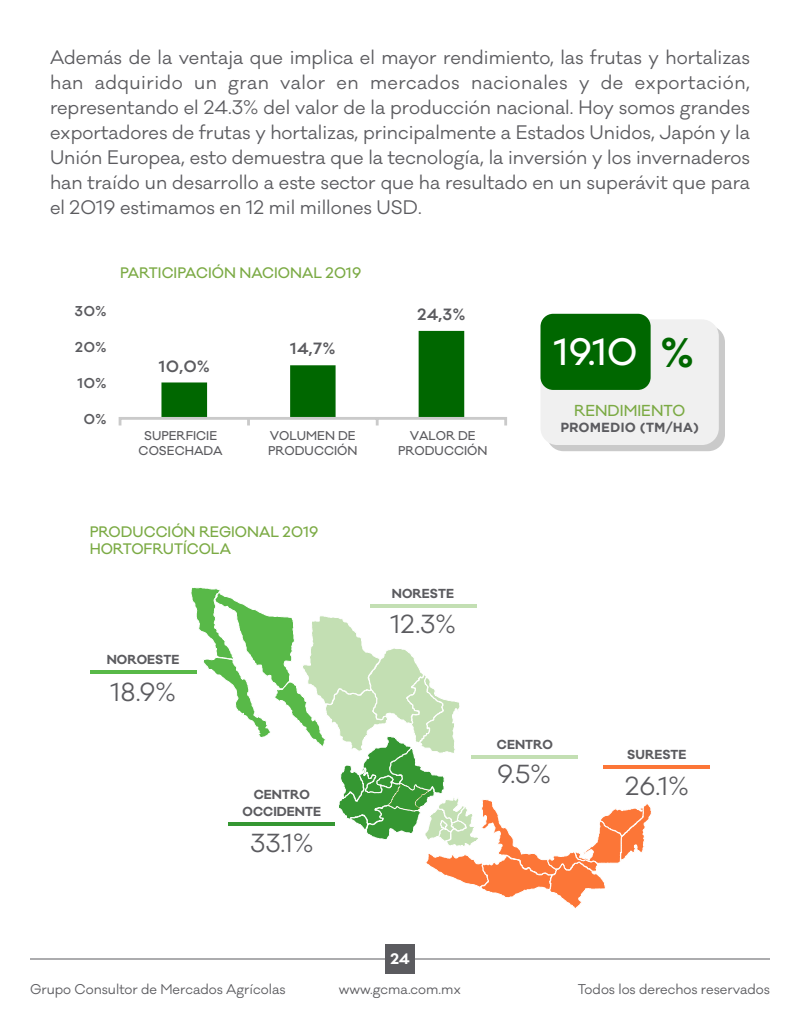
<style>
.page{position:relative;width:800px;height:1024px;background:#fff}
.page>*{position:absolute;margin:0;border:0;box-sizing:border-box;transform-origin:0 0}
.t1{font:500 35.1px "Galano Classic";color:#fff}
.t2{font:24px "Galano Classic";color:#5b5b5f}
.t3{font:18px/25px "Galano Classic";color:#5b5b5f;text-align:justify}
.t4{font:600 15px "Galano Classic";color:#5b5b5f}
.t5{font:500 14.6px "Galano Classic";color:#7baa44}
.t6{font:500 14px/16.8px "Galano Classic";color:#7baa44}
.t7{font:700 14px "Galano Classic";color:#fff}
.t8{font:700 13.2px "Gotham";color:#5b5b5f}
.t9{font:600 13.1px "Galano Classic";color:#5b5b5f}
.t10{font:13px "Galano Classic";color:#5b5b5f}
.t11{font:700 12px/17.7px "Galano Classic";letter-spacing:.005em;color:#5b5b5f;text-align:center}
.t12{font:500 11.7px/15.3px "Galano Classic";color:#5b5b5f;text-align:center}
.s1{font-weight:700;font-size:38px;color:#006700}
</style>
<div class="page">
<hr style="left:30px;top:958px;width:740px;height:2px;background:#5b5b5f">
<svg style="left:118px;top:331px;width:389px;height:95px"></svg>
<div style="left:547px;top:326px;width:178px;height:125px;background:#cacaca;border-radius:17px"></div>
<div style="left:541px;top:319px;width:178px;height:126px;background:#f0f0f0;border-radius:17px"></div>
<div style="left:541px;top:314px;width:110px;height:76px;background:#006700;border-radius:13px"></div>
<svg style="left:190px;top:587px;width:461px;height:322px"></svg>
<hr style="left:370px;top:605px;width:106px;height:3px;background:#c3dfb3">
<hr style="left:472px;top:755px;width:106px;height:4px;background:#c3dfb3">
<hr style="left:604px;top:765px;width:106px;height:4px;background:#fc7637">
<hr style="left:228px;top:822px;width:107px;height:4px;background:#359732">
<hr style="left:90px;top:671px;width:106px;height:3px;background:#58b948">
<div style="left:385px;top:944px;width:30px;height:30px;background:#5b5b5f"></div>
<p class="t3" style="left:50px;top:46px;width:702px">Además de la ventaja que implica el mayor rendimiento, las frutas y hortalizas han adquirido un gran valor en mercados nacionales y de exportación, representando el 24.3% del valor de la producción nacional. Hoy somos grandes exportadores de frutas y hortalizas, principalmente a Estados Unidos, Japón y la Unión Europea, esto demuestra que la tecnología, la inversión y los invernaderos han traído un desarrollo a este sector que ha resultado en un superávit que para el 2019 estimamos en 12 mil millones USD.</p>
<p class="t9" style="left:75px;top:302px;width:33px">30%</p>
<p class="t9" style="left:75px;top:338px;width:33px">20%</p>
<p class="t9" style="left:77px;top:374px;width:30px">10%</p>
<p class="t9" style="left:84px;top:410px;width:24px">0%</p>
<p class="t6" style="left:120px;top:265px;width:243px">PARTICIPACIÓN NACIONAL 2019</p>
<p class="t4" style="left:159px;top:356px;width:52px">10,0%</p>
<p class="t4" style="left:290px;top:339px;width:47px">14,7%</p>
<p class="t4" style="left:417px;top:304px;width:49px">24,3%</p>
<p class="t12" style="left:139px;top:428px;width:86px">SUPERFICIE<br>COSECHADA</p>
<p class="t12" style="left:268px;top:428px;width:91px;text-align:left">VOLUMEN DE<br>PRODUCCIÓN</p>
<p class="t12" style="left:398px;top:428px;width:91px">VALOR DE<br>PRODUCCIÓN</p>
<h1 class="t1" style="left:554px;top:329px;width:142px">19.10 <span class="s1">%</span></h1>
<p class="t5" style="left:574px;top:401px;width:113px">RENDIMIENTO</p>
<p class="t8" style="left:560px;top:419px;width:140px">PROMEDIO (TM/HA)</p>
<p class="t6" style="left:90px;top:524px;width:230px">PRODUCCIÓN REGIONAL 2019<br>HORTOFRUTÍCOLA</p>
<p class="t11" style="left:107px;top:651px;width:74px">NOROESTE</p>
<h2 class="t2" style="left:110px;top:676px;width:67px">18.9%</h2>
<p class="t11" style="left:243px;top:786px;width:80px">CENTRO<br>OCCIDENTE</p>
<h2 class="t2" style="left:250px;top:828px;width:65px">33.1%</h2>
<p class="t11" style="left:392px;top:585px;width:64px">NORESTE</p>
<h2 class="t2" style="left:390px;top:609px;width:67px">12.3%</h2>
<p class="t11" style="left:497px;top:735px;width:58px">CENTRO</p>
<h2 class="t2" style="left:497px;top:759px;width:55px">9.5%</h2>
<p class="t11" style="left:627px;top:745px;width:61px">SURESTE</p>
<h2 class="t2" style="left:625px;top:771px;width:65px">26.1%</h2>
<p class="t7" style="left:390px;top:950px;width:21px">24</p>
<p class="t10" style="left:30px;top:981px;width:257px">Grupo Consultor de Mercados Agrícolas</p>
<p class="t10" style="left:339px;top:981px;width:124px">www.gcma.com.mx</p>
<p class="t10" style="left:578px;top:981px;width:194px">Todos los derechos reservados</p>
</div>
